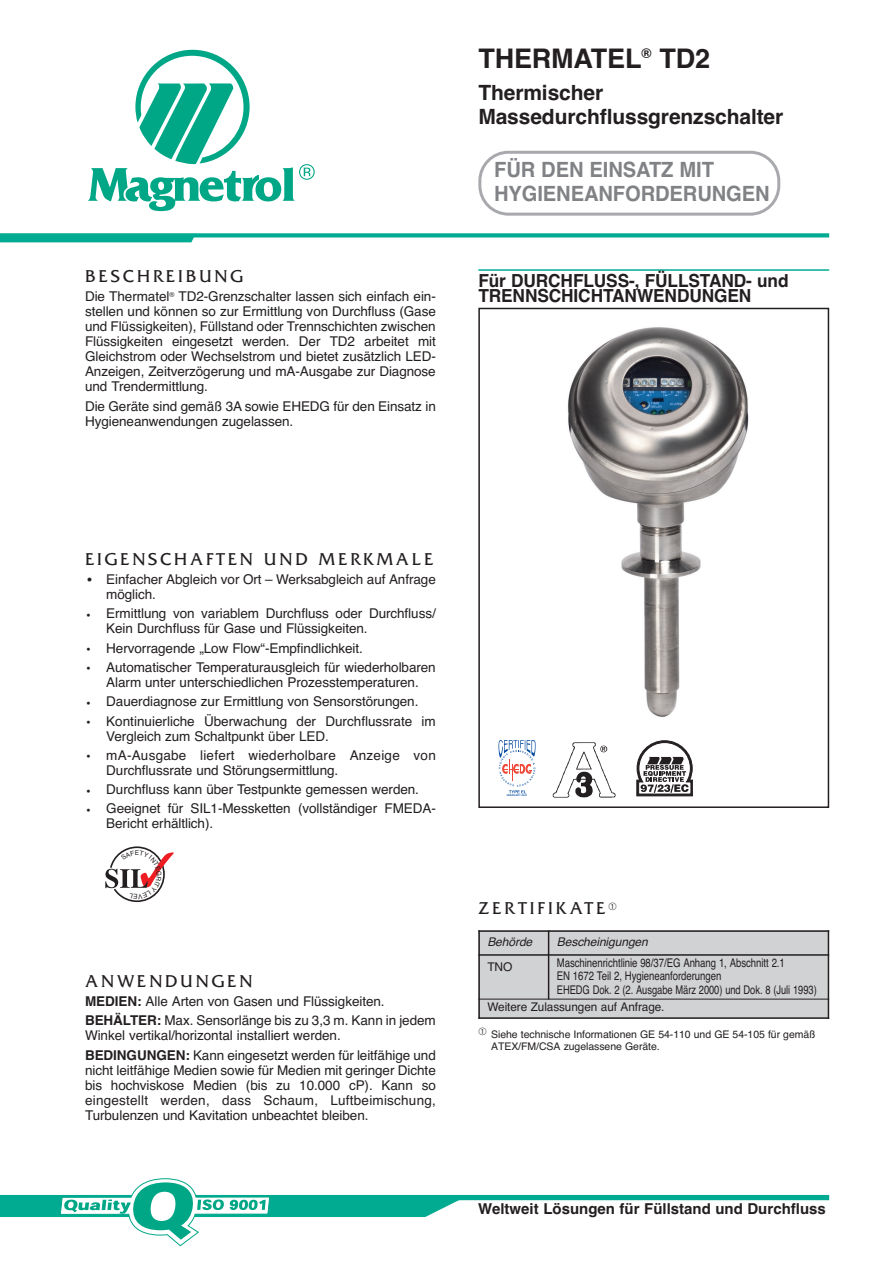
<style>
.page{position:relative;width:893px;height:1263px;background:#fff}
.page>*{position:absolute;margin:0;border:0;box-sizing:border-box;transform-origin:0 0}
.t1{font:700 27px "Helvetica";letter-spacing:-.005em;color:#231f20}
.t2{font:700 21px/24px "Helvetica";letter-spacing:-.005em;color:#231f20}
.t3{font:700 21px/24px "Helvetica";letter-spacing:-.005em;color:#808285;scale:.96 1}
.t4{font:18px "Friz Quadrata";letter-spacing:.165em;color:#231f20}
.t5{font:700 18px/15px "Helvetica";letter-spacing:-.005em;color:#231f20;scale:.96 1}
.t6{font:700 15px "Helvetica";color:#231f20}
.t7{font:13.5px/15px "Helvetica";letter-spacing:-.005em;color:#231f20}
.t8{font:13.5px/15px "Helvetica";letter-spacing:.015em;color:#231f20}
.t9{font:12px/13.5px "Helvetica";letter-spacing:-.005em;color:#231f20;scale:.8 1}
.t10{font:12px "Helvetica";letter-spacing:-.005em;color:#231f20}
.t11{font:italic 12px "Helvetica";letter-spacing:-.005em;color:#231f20}
.t12{font:10.5px/12px "Helvetica";letter-spacing:-.005em;color:#231f20}
.t13{font:6.6px "Helvetica";color:#231f20}
.t14{font:700 2.4px "Arial";letter-spacing:.04em;color:#0a4fa2}
.s1{font-size:18px}
.s2{font-weight:700}
</style>
<div class="page">
<div style="left:478px;top:308px;width:351px;height:500px;border:2px solid #231f20"></div>
<img style="left:567px;top:327px;width:182px;height:390px">
<svg style="left:88px;top:50px;width:227px;height:161px"></svg>
<hr style="left:478px;top:269px;width:351px;height:2px;background:#00ab91">
<svg style="left:0;top:237px;width:196px;height:5px"></svg>
<svg style="left:0;top:233px;width:829px;height:4px;background:#11b098"></svg>
<div style="left:0;top:1195px;width:829px;height:5px;background:#00ab91"></div>
<svg style="left:0;top:1178px;width:468px;height:69px"></svg>
<svg style="left:498px;top:740px;width:38px;height:53px"></svg>
<div style="left:478px;top:930px;width:71px;height:25px;background:#d1d2d4"></div>
<div style="left:549px;top:930px;width:280px;height:25px;background:#d1d2d4"></div>
<div style="left:478px;top:955px;width:71px;height:44px;background:#d1d2d4"></div>
<div style="left:549px;top:955px;width:280px;height:44px;background:#d1d2d4"></div>
<div style="left:478px;top:999px;width:350px;height:20px;background:#d1d2d4"></div>
<hr style="left:478px;top:930px;width:2px;height:89px;background:#231f20">
<hr style="left:548px;top:930px;width:1px;height:69px;background:#231f20">
<hr style="left:828px;top:930px;width:1px;height:89px;background:#231f20">
<hr style="left:478px;top:930px;width:351px;height:2px;background:#231f20">
<hr style="left:478px;top:954px;width:351px;height:2px;background:#231f20">
<hr style="left:478px;top:999px;width:351px;height:1px;background:#231f20">
<hr style="left:478px;top:1017px;width:351px;height:2px;background:#231f20">
<img style="left:552px;top:742px;width:64px;height:56px">
<svg style="left:478px;top:151px;width:302px;height:65px"></svg>
<svg style="left:637px;top:740px;width:56px;height:56px"></svg>
<svg style="left:105px;top:846px;width:69px;height:56px"></svg>
<h3 class="t4" style="left:85px;top:265px;width:159px">BESCHREIBUNG</h3>
<p class="t7" style="left:85px;top:289px;width:352px;text-align:justify">Die Thermatel<sup>®</sup> TD2-Grenzschalter lassen sich einfach ein&shy;stellen und können so zur Ermittlung von Durchfluss (Gase und Flüssigkeiten), Füllstand oder Trennschichten zwischen Flüssigkeiten eingesetzt werden. Der TD2 arbeitet mit Gleichstrom oder Wechselstrom und bietet zusätzlich LED-Anzeigen, Zeitverzögerung und mA-Ausgabe zur Diagnose und Trendermittlung.</p>
<p class="t7" style="left:85px;top:398px;width:352px">Die Geräte sind gemäß 3A sowie EHEDG für den Einsatz in<br>Hygieneanwendungen zugelassen.</p>
<h1 class="t1" style="left:478px;top:43px;width:233px">THERMATEL<sup>®</sup> TD2</h1>
<h2 class="t2" style="left:478px;top:81px;width:306px">Thermischer<br>Massedurchflussgrenzschalter</h2>
<h2 class="t3" style="left:494px;top:157px;width:289px">FÜR DEN EINSATZ MIT<br>HYGIENEANFORDERUNGEN</h2>
<h3 class="t5" style="left:478px;top:273px;width:325px">Für DURCHFLUSS-, FÜLLSTAND- und<br>TRENNSCHICHTANWENDUNGEN</h3>
<h3 class="t4" style="left:85px;top:548px;width:350px">EIGENSCHAFTEN UND MERKMALE</h3>
<p class="t7" style="left:106px;top:572px;width:331px;text-indent:-21px"><span class="s1">•</span> Einfacher Abgleich vor Ort – Werksabgleich auf Anfrage möglich.</p>
<p class="t7" style="left:106px;top:606px;width:331px;text-indent:-21px">• Ermittlung von variablem Durchfluss oder Durchfluss/<br>Kein Durchfluss für Gase und Flüssigkeiten.</p>
<p class="t7" style="left:85px;top:640px;width:279px">• Hervorragende „Low Flow“-Empfindlichkeit.</p>
<p class="t7" style="left:85px;top:660px;width:352px;text-align:center">• Automatischer Temperaturausgleich für wiederholbaren<br>Alarm unter unterschiedlichen Prozesstemperaturen.</p>
<p class="t7" style="left:85px;top:694px;width:335px">• Dauerdiagnose zur Ermittlung von Sensorstörungen.</p>
<p class="t7" style="left:106px;top:713px;width:331px;text-indent:-21px">• Kontinuierliche Überwachung der Durchflussrate im<br>Vergleich zum Schaltpunkt über LED.</p>
<p class="t8" style="left:106px;top:748px;width:331px;text-indent:-21px">• mA-Ausgabe liefert wiederholbare Anzeige von<br>Durchflussrate und Störungsermittlung.</p>
<p class="t7" style="left:85px;top:782px;width:335px">• Durchfluss kann über Testpunkte gemessen werden.</p>
<p class="t7" style="left:106px;top:801px;width:331px;text-indent:-21px">• Geeignet für SIL1-Messketten (vollständiger FMEDA-<br>Bericht erhältlich).</p>
<p class="t13" style="left:135px;top:848px;width:6px">E</p>
<h3 class="t4" style="left:85px;top:970px;width:169px">ANWENDUNGEN</h3>
<p class="t7" style="left:85px;top:992px;width:352px;line-height:19.2px"><span class="s2">MEDIEN:</span> Alle Arten von Gasen und Flüssigkeiten.<br><span class="s2">BEHÄLTER:</span> Max. Sensorlänge bis zu 3,3 m. Kann in jedem</p>
<p class="t7" style="left:85px;top:1026px;width:352px;line-height:19.2px">Winkel vertikal/horizontal installiert werden.<br><span class="s2">BEDINGUNGEN:</span> Kann eingesetzt werden für leitfähige und</p>
<p class="t7" style="left:85px;top:1062px;width:352px;text-align:justify">nicht leitfähige Medien sowie für Medien mit geringer Dichte bis hochviskose Medien (bis zu 10.000 cP). Kann so eingestellt werden, dass Schaum, Luftbeimischung, Turbulenzen und Kavitation unbeachtet bleiben.</p>
<p class="t14" style="left:507px;top:794px;width:22px">FEBRUARY 2003</p>
<h3 class="t4" style="left:478px;top:897px;width:140px">ZERTIFIKATE ➀</h3>
<p class="t11" style="left:487px;top:935px;width:46px">Behörde</p>
<p class="t11" style="left:557px;top:935px;width:93px">Bescheinigungen</p>
<p class="t10" style="left:487px;top:960px;width:27px">TNO</p>
<p class="t9" style="left:557px;top:956px;width:326px">Maschinenrichtlinie 98/37/EG Anhang 1, Abschnitt 2.1<br>EN 1672 Teil 2, Hygieneanforderungen<br>EHEDG Dok. 2 (2. Ausgabe März 2000) und Dok. 8 (Juli 1993)</p>
<p class="t10" style="left:487px;top:1000px;width:179px">Weitere Zulassungen auf Anfrage.</p>
<p class="t12" style="left:491px;top:1028px;width:326px;text-indent:-13px">➀ Siehe technische Informationen GE 54-110 und GE 54-105 für gemäß<br>ATEX/FM/CSA zugelassene Geräte.</p>
<p class="t6" style="left:478px;top:1200px;width:349px">Weltweit Lösungen für Füllstand und Durchfluss</p>
</div>
